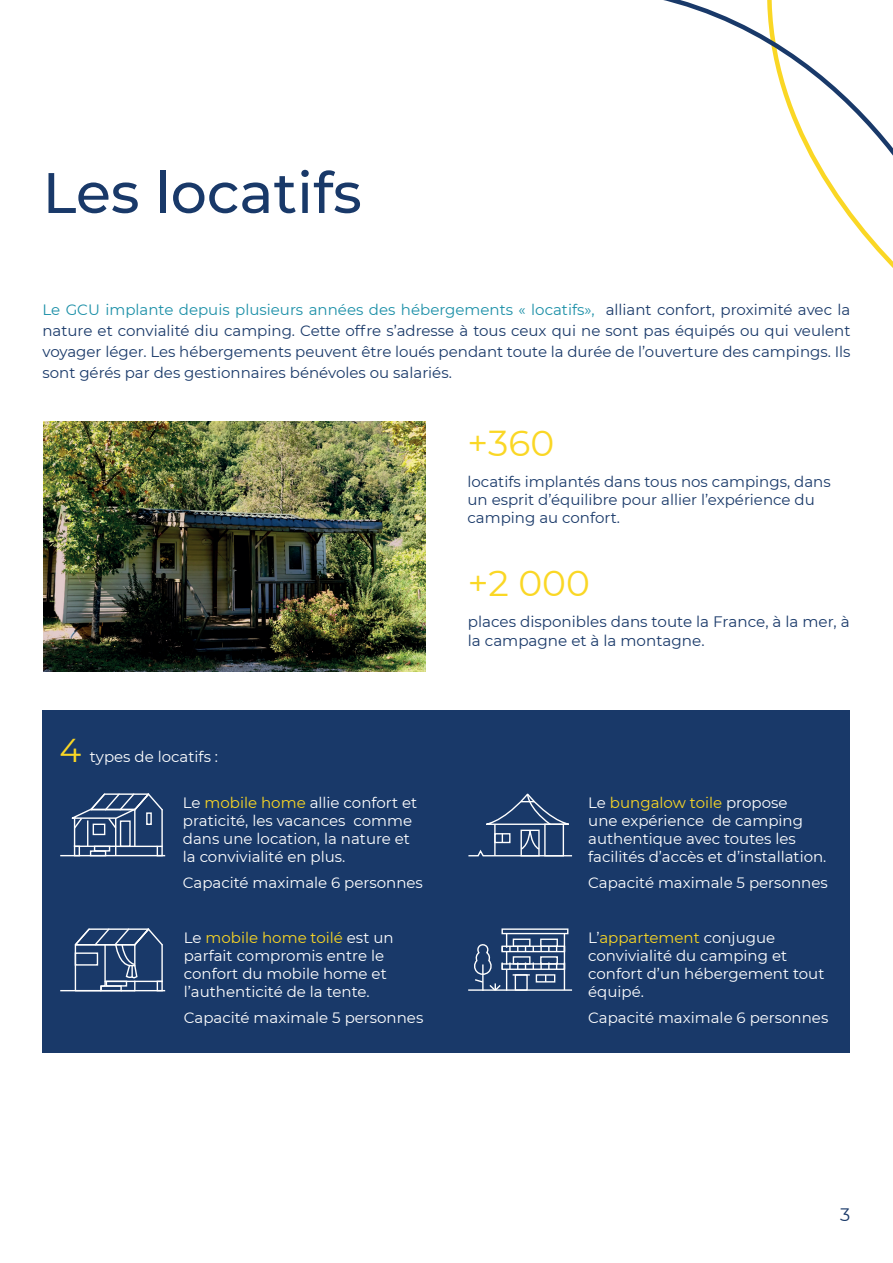
<style>
.page{position:relative;width:893px;height:1263px;background:#fff}
.page>*{position:absolute;margin:0;border:0;box-sizing:border-box;transform-origin:0 0}
.t1{font:500 57px "Montserrat";color:#193969}
.t2{font:36px "Montserrat";color:#fad725}
.t3{font:18px "Montserrat";color:#193969}
.t4{font:15.15px/18.1px "Montserrat";color:#193969}
.t5{font:15px/18px "Montserrat";color:#fff}
.t6{font:15px/21px "Montserrat";color:#193969}
.s1{color:#1c90a8}
.s2{font-size:33px;color:#fad725}
.s3{color:#fad725}
</style>
<div class="page">
<svg style="left:663px;top:0;width:230px;height:242px"></svg>
<div style="left:43px;top:710px;width:807px;height:342px;background:#193969"></div>
<svg style="left:71px;top:793px;width:92px;height:62px"></svg>
<div style="left:157px;top:846px;width:6px;height:10px;border:1px solid #fff"></div>
<div style="left:74px;top:846px;width:6px;height:10px;border:1px solid #fff"></div>
<hr style="left:116px;top:846px;width:41px;height:1px;background:#fff">
<hr style="left:60px;top:855px;width:105px;height:1px;background:#fff">
<hr style="left:134px;top:810px;width:2px;height:36px;background:#fff">
<div style="left:146px;top:812px;width:6px;height:13px;border:1px solid #fff"></div>
<div style="left:120px;top:820px;width:11px;height:27px;border:1px solid #fff"></div>
<div style="left:93px;top:824px;width:12px;height:11px;border:1px solid #fff"></div>
<svg style="left:72px;top:928px;width:92px;height:64px"></svg>
<hr style="left:104px;top:945px;width:2px;height:36px;background:#fff">
<div style="left:75px;top:952px;width:23px;height:13px;border:1px solid #fff"></div>
<hr style="left:60px;top:990px;width:105px;height:1px;background:#fff">
<hr style="left:468px;top:989px;width:104px;height:2px;background:#fff">
<div style="left:501px;top:928px;width:67px;height:6px;border:1px solid #fff"></div>
<div style="left:540px;top:938px;width:18px;height:9px;border:1px solid #fff"></div>
<div style="left:540px;top:956px;width:18px;height:8px;border:1px solid #fff"></div>
<div style="left:501px;top:945px;width:64px;height:7px;border:1px solid #fff"></div>
<div style="left:501px;top:963px;width:64px;height:7px;border:1px solid #fff"></div>
<svg style="left:540px;top:962px;width:2px;height:7px"></svg>
<svg style="left:548px;top:962px;width:2px;height:7px"></svg>
<hr style="left:564px;top:933px;width:1px;height:57px;background:#fff">
<div style="left:536px;top:974px;width:19px;height:8px;border:1px solid #fff"></div>
<svg style="left:473px;top:933px;width:61px;height:58px"></svg>
<svg style="left:468px;top:793px;width:105px;height:64px"></svg>
<img style="left:44px;top:421px;width:381px;height:251px">
<h1 class="t1" style="left:43px;top:153px;width:321px">Les locatifs</h1>
<p class="t6" style="left:42px;top:298px;width:810px;text-align:justify"><span class="s1">Le GCU implante depuis plusieurs années des hébergements « locatifs»,</span> alliant confort, proximité avec la nature et convialité diu camping. Cette offre s’adresse à tous ceux qui ne sont pas équipés ou qui veulent voyager léger. Les hébergements peuvent être loués pendant toute la durée de l’ouverture des campings. Ils sont gérés par des gestionnaires bénévoles ou salariés.</p>
<h2 class="t2" style="left:467px;top:418px;width:88px">+360</h2>
<p class="t6" style="left:467px;top:472px;width:365px;line-height:18px">locatifs implantés dans tous nos campings, dans un esprit d’équilibre pour allier l’expérience du camping au confort.</p>
<p class="t5" style="left:60px;top:747px;width:160px"><span class="s2">4</span> types de locatifs :</p>
<p class="t5" style="left:183px;top:793px;width:236px">Le <span class="s3">mobile home</span> allie confort et praticité, les vacances comme dans une location, la nature et la convivialité en plus.</p>
<p class="t5" style="left:183px;top:874px;width:242px">Capacité maximale 6 personnes</p>
<p class="t5" style="left:184px;top:928px;width:211px">Le <span class="s3">mobile home toilé</span> est un parfait compromis entre le confort du mobile home et l’authenticité de la tente.</p>
<p class="t5" style="left:184px;top:1009px;width:241px">Capacité maximale 5 personnes</p>
<h2 class="t2" style="left:468px;top:559px;width:124px">+2 000</h2>
<p class="t4" style="left:468px;top:612px;width:383px">places disponibles dans toute la France, à la mer, à la campagne et à la montagne.</p>
<p class="t5" style="left:588px;top:793px;width:240px">Le <span class="s3">bungalow toile</span> propose<br>une expérience de camping authentique avec toutes les facilités d’accès et d’installation.</p>
<p class="t5" style="left:588px;top:874px;width:241px">Capacité maximale 5 personnes</p>
<p class="t5" style="left:588px;top:928px;width:238px">L’<span class="s3">appartement</span> conjugue convivialité du camping et confort d’un hébergement tout équipé.</p>
<p class="t5" style="left:588px;top:1009px;width:242px">Capacité maximale 6 personnes</p>
<p class="t3" style="left:840px;top:1202px;width:12px">3</p>
</div>
